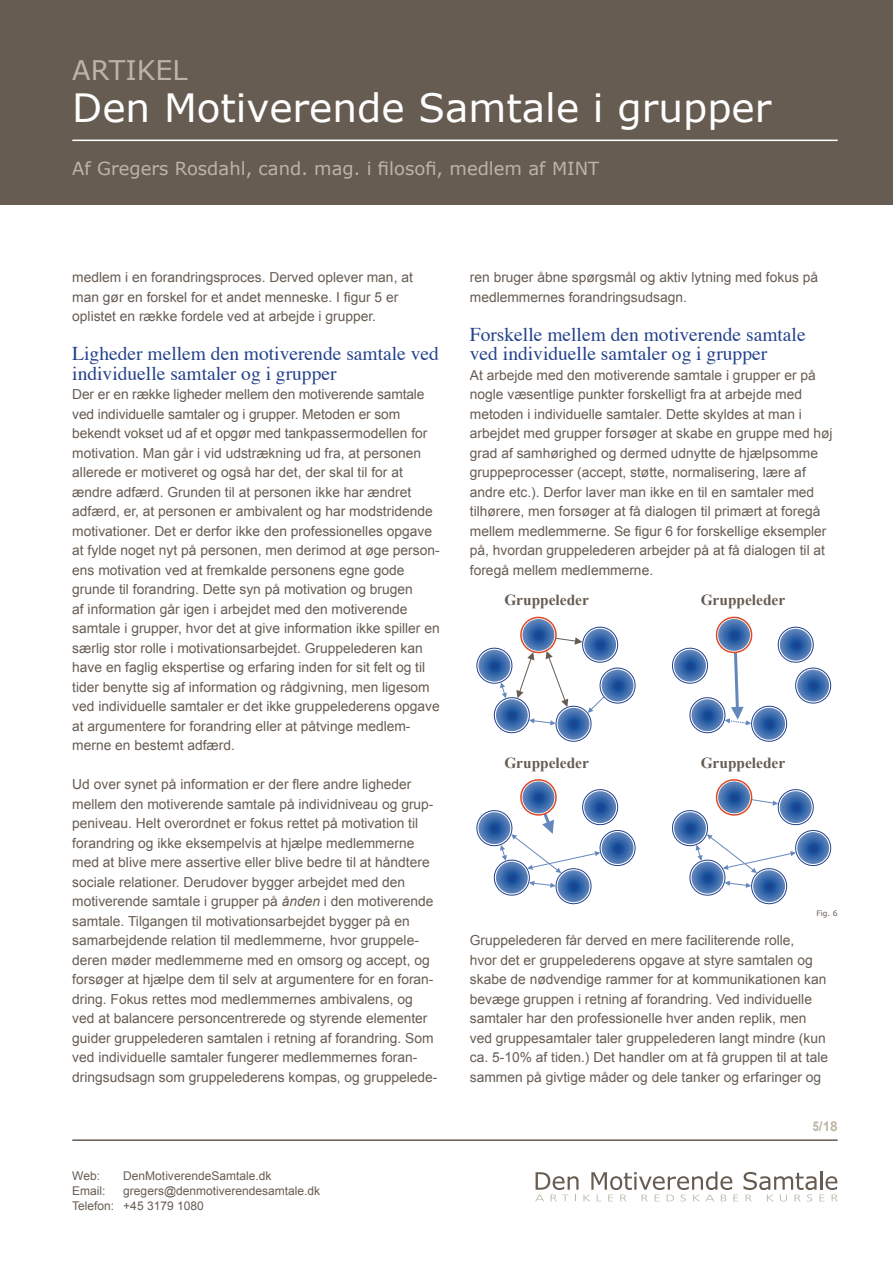
<style>
.page{position:relative;width:893px;height:1263px;background:#fff}
.page>*{position:absolute;margin:0;border:0;box-sizing:border-box;transform-origin:0 0}
.t1{font:39px "Verdana";color:#fff}
.t2{font:27px "Verdana";color:#bcb5a4}
.t3{font:19.5px/19.5px "Times";color:#23418b}
.t4{font:18px "Verdana";color:#bcb5a4}
.t5{font:700 15.3px "Times New Roman";color:#675c53}
.t6{font:13.8px/19.5px "Arial";color:#675c52}
.t7{font:700 13.5px "Arial";color:#bcb5a4;scale:.8 1}
.t8{font:12px/15px "Arial";color:#675c52}
.t9{font:7.5px "Verdana";color:#675c52}
.s1{font-style:italic}
</style>
<div class="page">
<div style="left:0;top:0;width:893px;height:204px;background:#675c52"></div>
<hr style="left:72px;top:140px;width:766px;height:1px;background:#fff">
<hr style="left:72px;top:1139px;width:766px;height:2px;background:#675c52">
<svg style="left:535px;top:1171px;width:303px;height:30px"></svg>
<svg style="left:672px;top:616px;width:160px;height:126px"></svg>
<svg style="left:476px;top:616px;width:160px;height:126px"></svg>
<svg style="left:672px;top:779px;width:160px;height:126px"></svg>
<svg style="left:476px;top:779px;width:160px;height:126px"></svg>
<h2 class="t2" style="left:72px;top:52px;width:117px">ARTIKEL</h2>
<h1 class="t1" style="left:72px;top:81px;width:701px">Den Motiverende Samtale i grupper</h1>
<h3 class="t4" style="left:72px;top:156px;width:528px">Af Gregers Rosdahl, cand. mag. i filosofi, medlem af MINT</h3>
<p class="t6" style="left:72px;top:268px;width:342px">medlem i en forandringsproces. Derved oplever man, at man gør en forskel for et andet menneske. I figur 5 er oplistet en række fordele ved at arbejde i grupper.</p>
<h3 class="t3" style="left:72px;top:342px;width:368px">Ligheder mellem den motiverende samtale ved individuelle samtaler og i grupper</h3>
<p class="t6" style="left:72px;top:385px;width:369px">Der er en række ligheder mellem den motiverende samtale ved individuelle samtaler og i grupper. Metoden er som bekendt vokset ud af et opgør med tankpassermodellen for motivation. Man går i vid udstrækning ud fra, at personen allerede er motiveret og også har det, der skal til for at ændre adfærd. Grunden til at personen ikke har ændret adfærd, er, at personen er ambivalent og har modstridende motivationer. Det er derfor ikke den professionelles opgave at fylde noget nyt på personen, men derimod at øge person&shy;ens motivation ved at fremkalde personens egne gode grunde til forandring. Dette syn på motivation og brugen<br>af information går igen i arbejdet med den motiverende samtale i grupper, hvor det at give information ikke spiller en særlig stor rolle i motivationsarbejdet. Gruppelederen kan have en faglig ekspertise og erfaring inden for sit felt og til tider benytte sig af information og rådgivning, men ligesom ved individuelle samtaler er det ikke gruppelederens opgave at argumentere for forandring eller at påtvinge medlem&shy;merne en bestemt adfærd.</p>
<p class="t6" style="left:72px;top:775px;width:367px">Ud over synet på information er der flere andre ligheder mellem den motiverende samtale på individniveau og grup&shy;peniveau. Helt overordnet er fokus rettet på motivation til forandring og ikke eksempelvis at hjælpe medlemmerne med at blive mere assertive eller blive bedre til at håndtere sociale relationer. Derudover bygger arbejdet med den motiverende samtale i grupper på <span class="s1">ånden</span> i den motiverende samtale. Tilgangen til motivationsarbejdet bygger på en samarbejdende relation til medlemmerne, hvor gruppele&shy;deren møder medlemmerne med en omsorg og accept, og forsøger at hjælpe dem til selv at argumentere for en foran&shy;dring. Fokus rettes mod medlemmernes ambivalens, og ved at balancere personcentrerede og styrende elementer guider gruppelederen samtalen i retning af forandring. Som ved individuelle samtaler fungerer medlemmernes foran&shy;dringsudsagn som gruppelederens kompas, og gruppelede-</p>
<p class="t8" style="left:72px;top:1168px;width:29px">Web:</p>
<p class="t8" style="left:123px;top:1168px;width:150px">DenMotiverendeSamtale.dk</p>
<p class="t8" style="left:72px;top:1183px;width:35px">Email:</p>
<p class="t8" style="left:72px;top:1183px;width:249px;text-indent:51px">gregers@denmotiverendesamtale.dk<br>Telefon: +45 3179 1080</p>
<p class="t6" style="left:470px;top:268px;width:350px">ren bruger åbne spørgsmål og aktiv lytning med fokus på medlemmernes forandringsudsagn.</p>
<h3 class="t3" style="left:470px;top:323px;width:337px">Forskelle mellem den motiverende samtale ved individuelle samtaler og i grupper</h3>
<p class="t6" style="left:470px;top:365px;width:364px">At arbejde med den motiverende samtale i grupper er på nogle væsentlige punkter forskelligt fra at arbejde med metoden i individuelle samtaler. Dette skyldes at man i arbejdet med grupper forsøger at skabe en gruppe med høj grad af samhørighed og dermed udnytte de hjælpsomme gruppeprocesser (accept, støtte, normalisering, lære af andre etc.). Derfor laver man ikke en til en samtaler med tilhørere, men forsøger at få dialogen til primært at foregå mellem medlemmerne. Se figur 6 for forskellige eksempler på, hvordan gruppelederen arbejder på at få dialogen til at foregå mellem medlemmerne.</p>
<p class="t5" style="left:504px;top:590px;width:86px">Gruppeleder</p>
<p class="t5" style="left:701px;top:590px;width:86px">Gruppeleder</p>
<p class="t5" style="left:504px;top:752px;width:86px">Gruppeleder</p>
<p class="t5" style="left:701px;top:752px;width:86px">Gruppeleder</p>
<p class="t9" style="left:816px;top:908px;width:23px">Fig. 6</p>
<p class="t6" style="left:470px;top:931px;width:360px">Gruppelederen får derved en mere faciliterende rolle,<br>hvor det er gruppelederens opgave at styre samtalen og skabe de nødvendige rammer for at kommunikationen kan bevæge gruppen i retning af forandring. Ved individuelle samtaler har den professionelle hver anden replik, men ved gruppesamtaler taler gruppelederen langt mindre (kun ca. 5-10% af tiden.) Det handler om at få gruppen til at tale sammen på givtige måder og dele tanker og erfaringer og</p>
<p class="t7" style="left:813px;top:1117px;width:32px">5/18</p>
</div>
